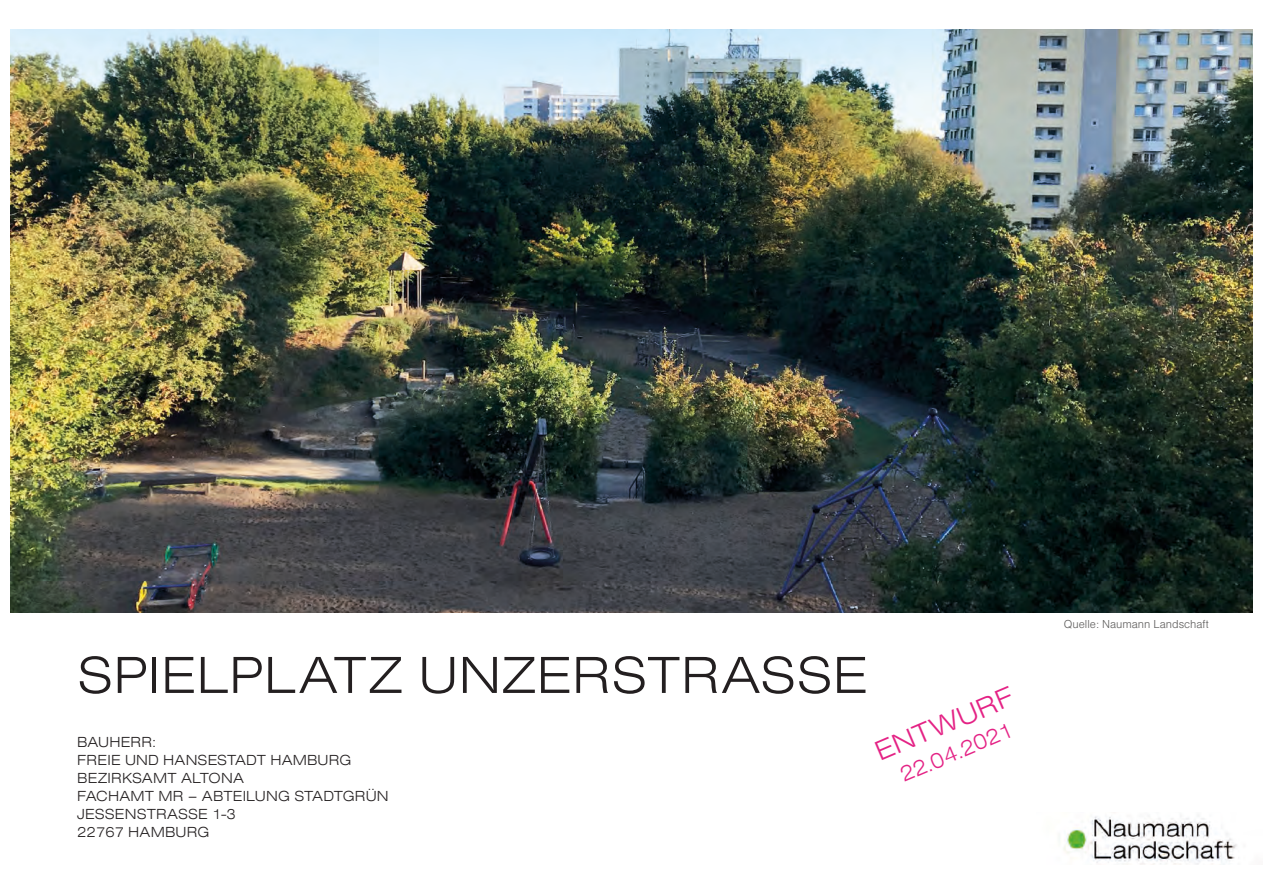
<style>
.page{position:relative;width:1263px;height:893px;background:#fff}
.page>*{position:absolute;margin:0;border:0;box-sizing:border-box;transform-origin:0 0}
.t1{font:300 54px "Nimbus San Ext";letter-spacing:.01em;color:#231f20}
.t2{font:300 28.5px "Nimbus San Ext";color:#e42285}
.t3{font:300 22.5px "Nimbus San Ext";color:#e42285}
.t4{font:300 15px "Nimbus San Ext";letter-spacing:.01em;color:#231f20}
.t5{font:300 12px "Nimbus San D";color:#5e5d5c}
</style>
<div class="page">
<img style="left:1063px;top:815px;width:174px;height:49px">
<img style="left:10px;top:30px;width:1243px;height:583px">
<p class="t1" style="left:77px;top:639px;width:792px">SPIELPLATZ UNZERSTRASSE</p>
<p class="t4" style="left:77px;top:732px;width:80px">BAUHERR:</p>
<p class="t4" style="left:77px;top:750px;width:276px">FREIE UND HANSESTADT HAMBURG</p>
<p class="t4" style="left:77px;top:768px;width:168px">BEZIRKSAMT ALTONA</p>
<p class="t4" style="left:77px;top:786px;width:313px">FACHAMT MR – ABTEILUNG STADTGRÜN</p>
<p class="t4" style="left:77px;top:804px;width:160px">JESSENSTRASSE 1-3</p>
<p class="t4" style="left:77px;top:822px;width:134px">22767 HAMBURG</p>
<p class="t2" style="left:869px;top:735px;width:149px;rotate:-23deg">ENTWURF</p>
<p class="t3" style="left:895px;top:762px;width:122px;rotate:-23deg">22.04.2021</p>
<p class="t5" style="left:1064px;top:617px;width:147px">Quelle: Naumann Landschaft</p>
</div>
